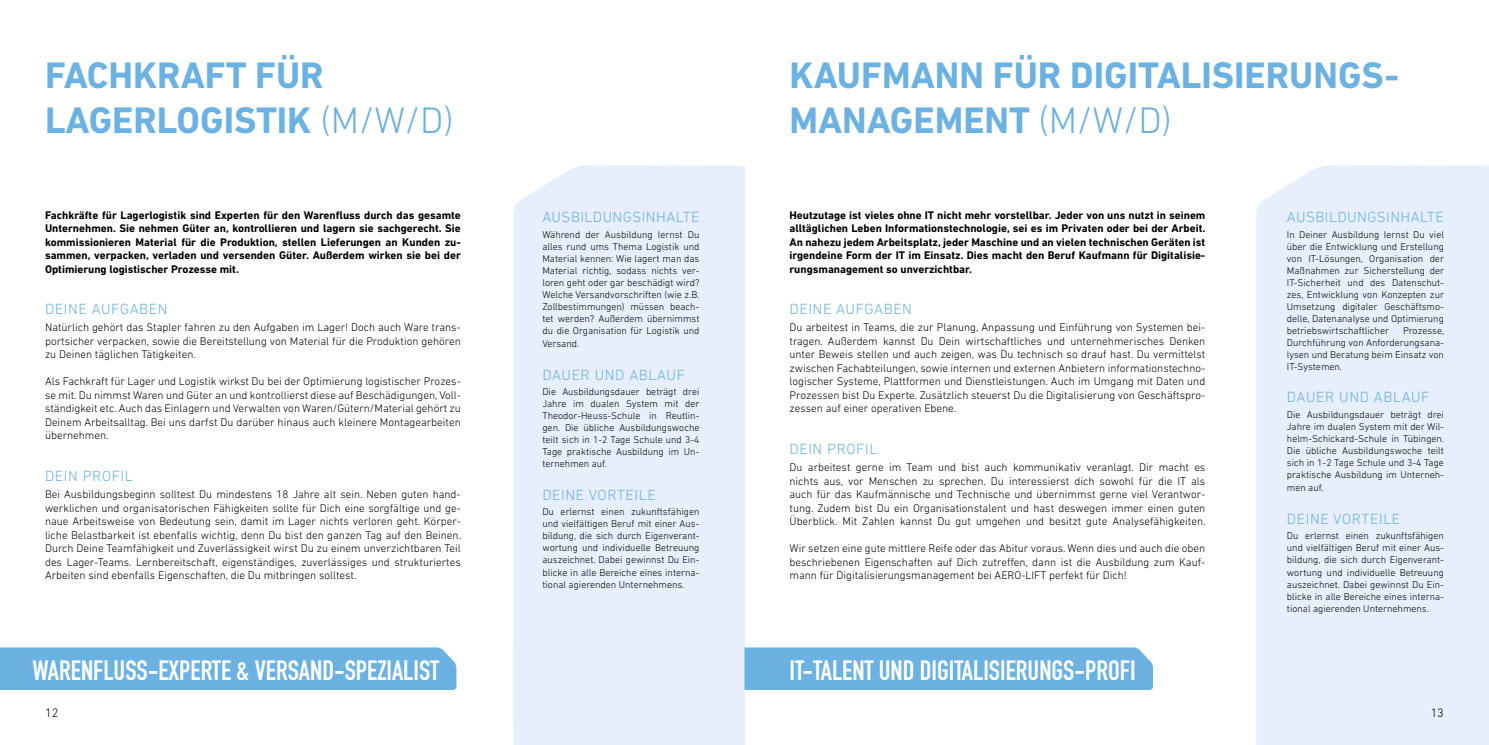
<style>
.page{position:relative;width:1489px;height:745px;background:#fff}
.page>*{position:absolute;margin:0;border:0;box-sizing:border-box;transform-origin:0 0}
.t1{font:700 37.5px/45px "DIN Next LT Pro";color:#6bb1e2}
.t2{font:700 27.5px "DIN Condensed";color:#fff}
.t3{font:300 15px "DIN Next LT Pro";letter-spacing:.04em;color:#6bb1e2}
.t4{font:300 12.5px "DIN Next LT Pro";color:#000}
.t5{font:300 11.25px/13.5px "DIN Next LT Pro";color:#000;text-align:justify}
.t6{font:700 11.25px/13.5px "DIN Next LT Pro";color:#000;text-align:justify}
.t7{font:300 10px/12px "DIN Next LT Pro";color:#000;text-align:justify}
.s1{font-weight:300}
</style>
<div class="page">
<div style="left:513px;top:165px;width:232px;height:579px;background:#e6effb"></div>
<div style="left:1256px;top:165px;width:232px;height:579px;background:#e6effb"></div>
<div style="left:744px;top:647px;width:408px;height:42px;background:#6bb1e2"></div>
<div style="left:513px;top:630px;width:231px;height:108px;background:#e6effb;border-radius:18px"></div>
<div style="left:0;top:647px;width:456px;height:42px;background:#6bb1e2"></div>
<h1 class="t1" style="left:45px;top:53px;width:410px">FACHKRAFT FÜR<br>LAGERLOGISTIK <span class="s1">(M/W/D)</span></h1>
<p class="t6" style="left:45px;top:208px;width:417px">Fachkräfte für Lagerlogistik sind Experten für den Warenfluss durch das gesamte Unternehmen. Sie nehmen Güter an, kontrollieren und lagern sie sachgerecht. Sie kommissionieren Material für die Produktion, stellen Lieferungen an Kunden zu&shy;sammen, verpacken, verladen und versenden Güter. Außerdem wirken sie bei der Optimierung logistischer Prozesse mit.</p>
<h3 class="t3" style="left:45px;top:300px;width:124px">DEINE AUFGABEN</h3>
<p class="t5" style="left:45px;top:320px;width:417px">Natürlich gehört das Stapler fahren zu den Aufgaben im Lager! Doch auch Ware trans&shy;portsicher verpacken, sowie die Bereitstellung von Material für die Produktion gehören zu Deinen täglichen Tätigkeiten.</p>
<p class="t5" style="left:45px;top:374px;width:417px">Als Fachkraft für Lager und Logistik wirkst Du bei der Optimierung logistischer Prozes&shy;se mit. Du nimmst Waren und Güter an und kontrollierst diese auf Beschädigungen, Voll&shy;ständigkeit etc. Auch das Einlagern und Verwalten von Waren/Gütern/Material gehört zu Deinem Arbeitsalltag. Bei uns darfst Du darüber hinaus auch kleinere Montagearbeiten übernehmen.</p>
<h3 class="t3" style="left:45px;top:466px;width:89px">DEIN PROFIL</h3>
<p class="t5" style="left:45px;top:487px;width:417px">Bei Ausbildungsbeginn solltest Du mindestens 18 Jahre alt sein. Neben guten hand&shy;werklichen und organisatorischen Fähigkeiten sollte für Dich eine sorgfältige und ge&shy;naue Arbeitsweise von Bedeutung sein, damit im Lager nichts verloren geht. Körper&shy;liche Belastbarkeit ist ebenfalls wichtig, denn Du bist den ganzen Tag auf den Beinen.<br>Durch Deine Teamfähigkeit und Zuverlässigkeit wirst Du zu einem unverzichtbaren Teil des Lager-Teams. Lernbereitschaft, eigenständiges, zuverlässiges und strukturiertes Arbeiten sind ebenfalls Eigenschaften, die Du mitbringen solltest.</p>
<h3 class="t3" style="left:542px;top:208px;width:158px">AUSBILDUNGSINHALTE</h3>
<p class="t7" style="left:542px;top:228px;width:159px">Während der Ausbildung lernst Du alles rund ums Thema Logistik und Material kennen: Wie lagert man das Material richtig, sodass nichts ver&shy;loren geht oder gar beschädigt wird?<br>Welche Versandvorschriften (wie z.B.<br>Zollbestimmungen) müssen beach&shy;tet werden? Außerdem übernimmst du die Organisation für Logistik und</p>
<p class="t7" style="left:542px;top:337px;width:38px">Versand.</p>
<h3 class="t3" style="left:542px;top:365px;width:144px">DAUER UND ABLAUF</h3>
<p class="t7" style="left:542px;top:385px;width:158px">Die Ausbildungsdauer beträgt drei Jahre im dualen System mit der Theodor-Heuss-Schule in Reutlin&shy;gen. Die übliche Ausbildungswoche teilt sich in 1-2 Tage Schule und 3-4<br>Tage praktische Ausbildung im Un&shy;ternehmen auf.</p>
<h3 class="t3" style="left:542px;top:485px;width:115px">DEINE VORTEILE</h3>
<p class="t7" style="left:542px;top:505px;width:158px">Du erlernst einen zukunftsfähigen und vielfältigen Beruf mit einer Aus&shy;bildung, die sich durch Eigenverant&shy;wortung und individuelle Betreuung auszeichnet. Dabei gewinnst Du Ein&shy;blicke in alle Bereiche eines interna&shy;tional agierenden Unternehmens.</p>
<h1 class="t1" style="left:789px;top:53px;width:611px">KAUFMANN FÜR DIGITALISIERUNGS-<br>MANAGEMENT <span class="s1">(M/W/D)</span></h1>
<p class="t6" style="left:789px;top:208px;width:417px">Heutzutage ist vieles ohne IT nicht mehr vorstellbar. Jeder von uns nutzt in seinem alltäglichen Leben Informationstechnologie, sei es im Privaten oder bei der Arbeit.<br>An nahezu jedem Arbeitsplatz, jeder Maschine und an vielen technischen Geräten ist irgendeine Form der IT im Einsatz. Dies macht den Beruf Kaufmann für Digitalisie&shy;rungsmanagement so unverzichtbar.</p>
<h3 class="t3" style="left:789px;top:300px;width:124px">DEINE AUFGABEN</h3>
<p class="t5" style="left:789px;top:320px;width:417px">Du arbeitest in Teams, die zur Planung, Anpassung und Einführung von Systemen bei&shy;tragen. Außerdem kannst Du Dein wirtschaftliches und unternehmerisches Denken unter Beweis stellen und auch zeigen, was Du technisch so drauf hast. Du vermittelst zwischen Fachabteilungen, sowie internen und externen Anbietern informationstechno&shy;logischer Systeme, Plattformen und Dienstleistungen. Auch im Umgang mit Daten und Prozessen bist Du Experte. Zusätzlich steuerst Du die Digitalisierung von Geschäftspro&shy;zessen auf einer operativen Ebene.</p>
<h3 class="t3" style="left:789px;top:439px;width:89px">DEIN PROFIL</h3>
<p class="t5" style="left:789px;top:460px;width:417px">Du arbeitest gerne im Team und bist auch kommunikativ veranlagt. Dir macht es nichts aus, vor Menschen zu sprechen. Du interessierst dich sowohl für die IT als auch für das Kaufmännische und Technische und übernimmst gerne viel Verantwor&shy;tung. Zudem bist Du ein Organisationstalent und hast deswegen immer einen guten Überblick. Mit Zahlen kannst Du gut umgehen und besitzt gute Analysefähigkeiten.</p>
<p class="t5" style="left:789px;top:541px;width:417px">Wir setzen eine gute mittlere Reife oder das Abitur voraus. Wenn dies und auch die oben beschriebenen Eigenschaften auf Dich zutreffen, dann ist die Ausbildung zum Kauf&shy;mann für Digitalisierungsmanagement bei AERO-LIFT perfekt für Dich!</p>
<h3 class="t3" style="left:1286px;top:208px;width:158px">AUSBILDUNGSINHALTE</h3>
<p class="t7" style="left:1286px;top:228px;width:158px">In Deiner Ausbildung lernst Du viel über die Entwicklung und Erstellung von IT-Lösungen, Organisation der Maßnahmen zur Sicherstellung der IT-Sicherheit und des Datenschut&shy;zes, Entwicklung von Konzepten zur Umsetzung digitaler Geschäftsmo&shy;delle, Datenanalyse und Optimierung betriebswirtschaftlicher</p>
<p class="t7" style="left:1286px;top:324px;width:159px;text-indent:116px">Prozesse, Durchführung von Anforderungsana&shy;lysen und Beratung beim Einsatz von IT-Systemen.</p>
<h3 class="t3" style="left:1286px;top:388px;width:144px">DAUER UND ABLAUF</h3>
<p class="t7" style="left:1286px;top:408px;width:159px">Die Ausbildungsdauer beträgt drei Jahre im dualen System mit der Wil&shy;helm-Schickard-Schule in Tübingen.<br>Die übliche Ausbildungswoche teilt sich in 1-2 Tage Schule und 3-4 Tage praktische Ausbildung im Unterneh-</p>
<p class="t7" style="left:1286px;top:481px;width:38px">men auf.</p>
<h3 class="t3" style="left:1286px;top:509px;width:115px">DEINE VORTEILE</h3>
<p class="t7" style="left:1286px;top:529px;width:158px">Du erlernst einen zukunftsfähigen und vielfältigen Beruf mit einer Aus&shy;bildung, die sich durch Eigenverant&shy;wortung und individuelle Betreuung auszeichnet. Dabei gewinnst Du Ein&shy;blicke in alle Bereiche eines interna&shy;tional agierenden Unternehmens.</p>
<h2 class="t2" style="left:32px;top:651px;width:408px">WARENFLUSS-EXPERTE &amp; VERSAND-SPEZIALIST</h2>
<h2 class="t2" style="left:789px;top:651px;width:347px">IT-TALENT UND DIGITALISIERUNGS-PROFI</h2>
<p class="t4" style="left:45px;top:705px;width:15px">12</p>
<p class="t4" style="left:1430px;top:705px;width:15px">13</p>
</div>
